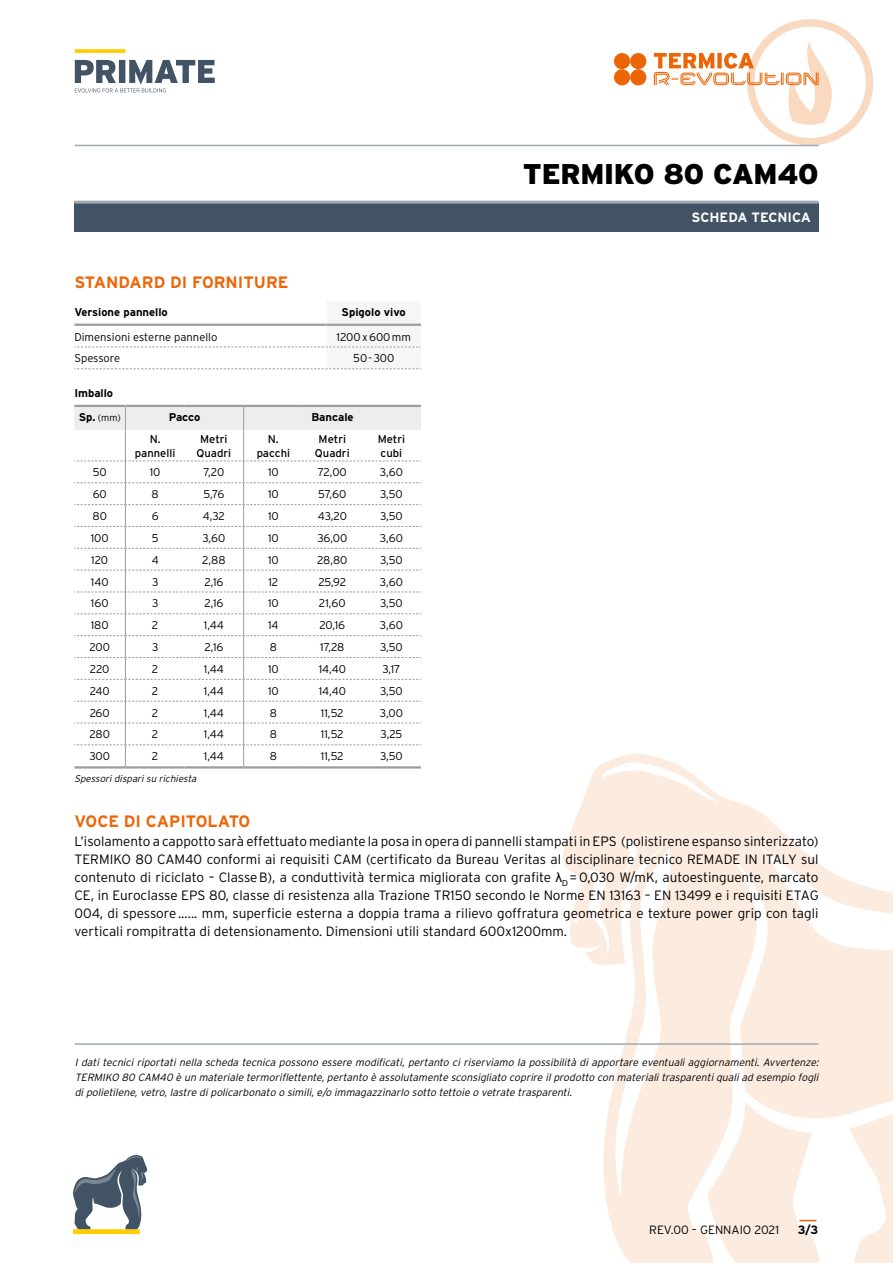
<style>
.page{position:relative;width:893px;height:1263px;background:#fff}
.page>*{position:absolute;margin:0;border:0;box-sizing:border-box;transform-origin:0 0}
.t1{font:900 28.5px "Interstate";letter-spacing:-.01em;color:#000}
.t2{font:700 16.5px "Interstate";color:#ec6608}
.t3{font:300 13.5px/18px "Interstate";color:#000;text-align:justify}
.t4{font:700 13.5px "Interstate";color:#fff}
.t5{font:300 12px "Interstate";color:#000}
.t6{font:700 12px "Interstate";color:#000}
.t7{font:300 11.25px "Interstate";color:#000}
.t8{font:11.25px/13.5px "Interstate";color:#000;text-align:center}
.t9{font:700 11.25px "Interstate";color:#000}
.t10{font:italic 300 10.5px/15px "Interstate";color:#000;text-align:justify}
.t11{font:italic 300 9.75px "Interstate";color:#000}
.t12{font:300 9.75px "Interstate";color:#000}
.s1{font-weight:700;font-size:11.25px}
.s2{font-family:"Arial";font-weight:400}
</style>
<div class="page">
<svg style="left:563px;top:753px;width:330px;height:510px;fill:#fcebdf"></svg>
<div style="left:74px;top:202px;width:745px;height:30px;background:#415364"></div>
<hr style="left:74px;top:201px;width:745px;height:3px;background:#a0a9b1">
<div style="left:73px;top:1229px;width:67px;height:5px;background:#ffcd00"></div>
<svg style="left:73px;top:1154px;width:75px;height:75px"></svg>
<hr style="left:75px;top:1043px;width:744px;height:2px;background:#a0a9b1">
<svg style="left:799px;top:1220px;width:17px;height:1px"></svg>
<svg style="left:74px;top:323px;width:347px;height:46px"></svg>
<hr style="left:74px;top:405px;width:51px;height:2px;background:#9d9d9c">
<hr style="left:125px;top:405px;width:60px;height:2px;background:#9d9d9c">
<hr style="left:185px;top:405px;width:59px;height:2px;background:#9d9d9c">
<hr style="left:74px;top:766px;width:51px;height:2px;background:#9d9d9c">
<hr style="left:125px;top:766px;width:60px;height:2px;background:#9d9d9c">
<hr style="left:185px;top:766px;width:59px;height:2px;background:#9d9d9c">
<hr style="left:244px;top:766px;width:59px;height:2px;background:#9d9d9c">
<hr style="left:303px;top:766px;width:59px;height:2px;background:#9d9d9c">
<hr style="left:362px;top:766px;width:59px;height:2px;background:#9d9d9c">
<div style="left:74px;top:406px;width:347px;height:24px;background:#ededed"></div>
<hr style="left:244px;top:405px;width:59px;height:2px;background:#9d9d9c">
<hr style="left:303px;top:405px;width:59px;height:2px;background:#9d9d9c">
<hr style="left:362px;top:405px;width:59px;height:2px;background:#9d9d9c">
<hr style="left:125px;top:430px;width:1px;height:31px;background:#9d9d9c">
<hr style="left:243px;top:430px;width:1px;height:31px;background:#9d9d9c">
<svg style="left:74px;top:461px;width:347px;height:305px"></svg>
<div style="left:747px;top:19px;width:126px;height:126px;border:8px solid #ec6608;border-radius:50%"></div>
<hr style="left:75px;top:145px;width:744px;height:1px;background:#a0a9b1">
<svg style="left:75px;top:49px;width:50px;height:4px"></svg>
<svg style="left:75px;top:60px;width:140px;height:32px"></svg>
<div style="left:614px;top:53px;width:16px;height:16px;background:#ec6608;border-radius:50%"></div>
<div style="left:614px;top:69px;width:16px;height:16px;background:#ec6608;border-radius:50%"></div>
<div style="left:630px;top:53px;width:16px;height:16px;background:#ec6608;border-radius:50%"></div>
<div style="left:630px;top:69px;width:16px;height:16px;background:#ec6608;border-radius:50%"></div>
<svg style="left:654px;top:41px;width:178px;height:84px"></svg>
<h1 class="t1" style="left:523px;top:157px;width:297px">TERMIKO 80 CAM40</h1>
<p class="t2" style="left:74px;top:273px;width:216px">STANDARD DI FORNITURE</p>
<p class="t9" style="left:74px;top:306px;width:95px">Versione pannello</p>
<p class="t9" style="left:342px;top:306px;width:66px">Spigolo vivo</p>
<p class="t7" style="left:74px;top:330px;width:144px">Dimensioni esterne pannello</p>
<p class="t7" style="left:337px;top:330px;width:76px">1200x600mm</p>
<p class="t7" style="left:74px;top:352px;width:47px">Spessore</p>
<p class="t7" style="left:353px;top:352px;width:43px">50-300</p>
<p class="t9" style="left:74px;top:387px;width:40px">Imballo</p>
<p class="t12" style="left:79px;top:412px;width:44px"><span class="s1">Sp.</span> (mm)</p>
<p class="t9" style="left:169px;top:411px;width:33px">Pacco</p>
<p class="t9" style="left:311px;top:411px;width:44px">Bancale</p>
<p class="t8" style="left:135px;top:432px;width:42px">N. pannelli</p>
<p class="t8" style="left:197px;top:432px;width:36px">Metri<br>Quadri</p>
<p class="t8" style="left:257px;top:432px;width:35px">N. pacchi</p>
<p class="t8" style="left:315px;top:432px;width:36px">Metri<br>Quadri</p>
<p class="t8" style="left:378px;top:432px;width:29px;text-align:left">Metri cubi</p>
<p class="t7" style="left:93px;top:466px;width:16px">50</p>
<p class="t7" style="left:150px;top:466px;width:12px">10</p>
<p class="t7" style="left:203px;top:466px;width:22px">7,20</p>
<p class="t7" style="left:268px;top:466px;width:12px">10</p>
<p class="t7" style="left:318px;top:466px;width:31px">72,00</p>
<p class="t7" style="left:380px;top:466px;width:24px">3,60</p>
<p class="t7" style="left:93px;top:488px;width:16px">60</p>
<p class="t7" style="left:152px;top:488px;width:9px">8</p>
<p class="t7" style="left:203px;top:488px;width:22px">5,76</p>
<p class="t7" style="left:268px;top:488px;width:12px">10</p>
<p class="t7" style="left:318px;top:488px;width:30px">57,60</p>
<p class="t7" style="left:380px;top:488px;width:24px">3,50</p>
<p class="t7" style="left:93px;top:510px;width:16px">80</p>
<p class="t7" style="left:152px;top:510px;width:8px">6</p>
<p class="t7" style="left:203px;top:510px;width:24px">4,32</p>
<p class="t7" style="left:268px;top:510px;width:12px">10</p>
<p class="t7" style="left:318px;top:510px;width:31px">43,20</p>
<p class="t7" style="left:380px;top:510px;width:24px">3,50</p>
<p class="t7" style="left:91px;top:532px;width:19px">100</p>
<p class="t7" style="left:152px;top:532px;width:8px">5</p>
<p class="t7" style="left:202px;top:532px;width:24px">3,60</p>
<p class="t7" style="left:268px;top:532px;width:12px">10</p>
<p class="t7" style="left:317px;top:532px;width:31px">36,00</p>
<p class="t7" style="left:380px;top:532px;width:24px">3,60</p>
<p class="t7" style="left:91px;top:553px;width:18px">120</p>
<p class="t7" style="left:152px;top:553px;width:9px">4</p>
<p class="t7" style="left:202px;top:553px;width:25px">2,88</p>
<p class="t7" style="left:268px;top:553px;width:12px">10</p>
<p class="t7" style="left:317px;top:553px;width:32px">28,80</p>
<p class="t7" style="left:380px;top:553px;width:24px">3,50</p>
<p class="t7" style="left:91px;top:575px;width:19px">140</p>
<p class="t7" style="left:152px;top:575px;width:8px">3</p>
<p class="t7" style="left:204px;top:575px;width:21px">2,16</p>
<p class="t7" style="left:268px;top:575px;width:11px">12</p>
<p class="t7" style="left:318px;top:575px;width:29px">25,92</p>
<p class="t7" style="left:380px;top:575px;width:24px">3,60</p>
<p class="t7" style="left:91px;top:597px;width:19px">160</p>
<p class="t7" style="left:152px;top:597px;width:8px">3</p>
<p class="t7" style="left:204px;top:597px;width:21px">2,16</p>
<p class="t7" style="left:268px;top:597px;width:12px">10</p>
<p class="t7" style="left:319px;top:597px;width:28px">21,60</p>
<p class="t7" style="left:380px;top:597px;width:24px">3,50</p>
<p class="t7" style="left:91px;top:619px;width:19px">180</p>
<p class="t7" style="left:152px;top:619px;width:8px">2</p>
<p class="t7" style="left:204px;top:619px;width:22px">1,44</p>
<p class="t7" style="left:268px;top:619px;width:12px">14</p>
<p class="t7" style="left:319px;top:619px;width:27px">20,16</p>
<p class="t7" style="left:380px;top:619px;width:24px">3,60</p>
<p class="t7" style="left:89px;top:641px;width:22px">200</p>
<p class="t7" style="left:152px;top:641px;width:8px">3</p>
<p class="t7" style="left:204px;top:641px;width:21px">2,16</p>
<p class="t7" style="left:270px;top:641px;width:9px">8</p>
<p class="t7" style="left:320px;top:641px;width:26px">17,28</p>
<p class="t7" style="left:380px;top:641px;width:24px">3,50</p>
<p class="t7" style="left:90px;top:663px;width:21px">220</p>
<p class="t7" style="left:152px;top:663px;width:8px">2</p>
<p class="t7" style="left:204px;top:663px;width:22px">1,44</p>
<p class="t7" style="left:268px;top:663px;width:12px">10</p>
<p class="t7" style="left:319px;top:663px;width:29px">14,40</p>
<p class="t7" style="left:382px;top:663px;width:20px">3,17</p>
<p class="t7" style="left:90px;top:684px;width:21px">240</p>
<p class="t7" style="left:152px;top:684px;width:8px">2</p>
<p class="t7" style="left:204px;top:684px;width:22px">1,44</p>
<p class="t7" style="left:268px;top:684px;width:12px">10</p>
<p class="t7" style="left:319px;top:684px;width:29px">14,40</p>
<p class="t7" style="left:380px;top:684px;width:24px">3,50</p>
<p class="t7" style="left:90px;top:706px;width:22px">260</p>
<p class="t7" style="left:152px;top:706px;width:8px">2</p>
<p class="t7" style="left:204px;top:706px;width:22px">1,44</p>
<p class="t7" style="left:270px;top:706px;width:9px">8</p>
<p class="t7" style="left:321px;top:706px;width:24px">11,52</p>
<p class="t7" style="left:380px;top:706px;width:24px">3,00</p>
<p class="t7" style="left:90px;top:728px;width:22px">280</p>
<p class="t7" style="left:152px;top:728px;width:8px">2</p>
<p class="t7" style="left:204px;top:728px;width:22px">1,44</p>
<p class="t7" style="left:270px;top:728px;width:9px">8</p>
<p class="t7" style="left:321px;top:728px;width:24px">11,52</p>
<p class="t7" style="left:381px;top:728px;width:23px">3,25</p>
<p class="t7" style="left:89px;top:750px;width:22px">300</p>
<p class="t7" style="left:152px;top:750px;width:8px">2</p>
<p class="t7" style="left:204px;top:750px;width:22px">1,44</p>
<p class="t7" style="left:270px;top:750px;width:9px">8</p>
<p class="t7" style="left:321px;top:750px;width:24px">11,52</p>
<p class="t7" style="left:380px;top:750px;width:24px">3,50</p>
<p class="t11" style="left:74px;top:773px;width:123px">Spessori dispari su richiesta</p>
<p class="t4" style="left:692px;top:210px;width:121px">SCHEDA TECNICA</p>
<p class="t2" style="left:74px;top:811px;width:177px">VOCE DI CAPITOLATO</p>
<p class="t3" style="left:74px;top:832px;width:746px">L’isolamento a cappotto sarà effettuato mediante la posa in opera di pannelli stampati in EPS (polistirene espanso sinterizzato)<br>TERMIKO 80 CAM40 conformi ai requisiti CAM (certificato da Bureau Veritas al disciplinare tecnico REMADE IN ITALY sul contenuto di riciclato – ClasseB), a conduttività termica migliorata con grafite <span class="s2">λ</span><sub>D</sub> =0,030 W/mK, autoestinguente, marcato CE, in Euroclasse EPS 80, classe di resistenza alla Trazione TR150 secondo le Norme EN 13163 – EN 13499 e i requisiti ETAG 004, di spessore...... mm, superficie esterna a doppia trama a rilievo goffratura geometrica e texture power grip con tagli verticali rompitratta di detensionamento. Dimensioni utili standard 600x1200mm.</p>
<p class="t10" style="left:75px;top:1055px;width:745px">I dati tecnici riportati nella scheda tecnica possono essere modificati, pertanto ci riserviamo la possibilità di apportare eventuali aggiornamenti. Avvertenze:<br>TERMIKO 80 CAM40 è un materiale termoriflettente, pertanto è assolutamente sconsigliato coprire il prodotto con materiali trasparenti quali ad esempio fogli di polietilene, vetro, lastre di policarbonato o simili, e/o immagazzinarlo sotto tettoie o vetrate trasparenti.</p>
<p class="t5" style="left:649px;top:1223px;width:131px">REV.00 – GENNAIO 2021</p>
<p class="t6" style="left:798px;top:1223px;width:22px">3/3</p>
</div>
